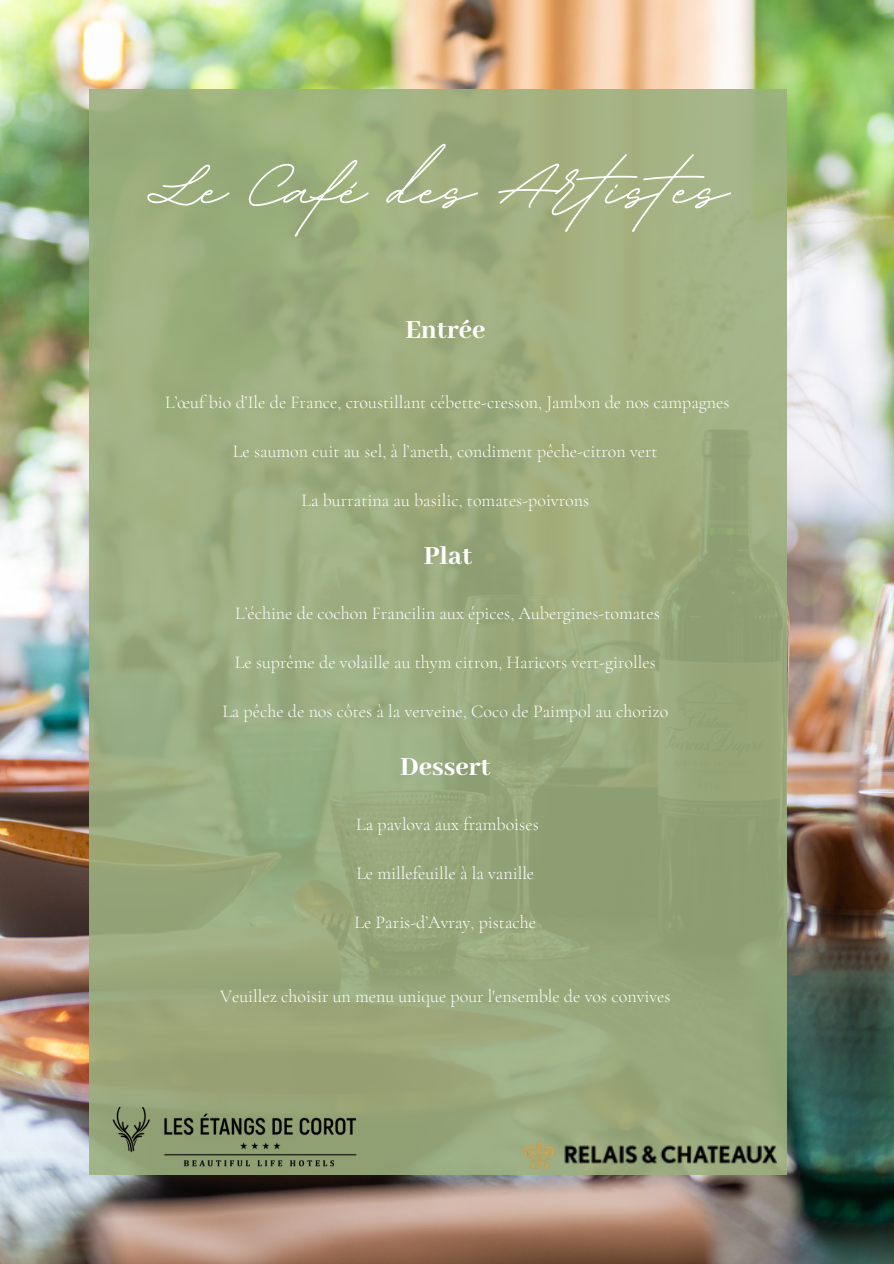
<style>
.page{position:relative;width:894px;height:1264px;background:#fff}
.page>*{position:absolute;margin:0;border:0;box-sizing:border-box;transform-origin:0 0}
.t1{font:700 114px "BD Script";color:#fff}
.t2{font:800 28.5px "Abhaya Libre";color:#fff}
.t3{font:300 18px "Cormorant Garamond";color:#fff}
</style>
<div class="page">
<img style="left:0;top:0;width:893px;height:1263px">
<div style="left:89px;top:89px;width:697px;height:1086px;background:#9cb07f"></div>
<img style="left:89px;top:1098px;width:290px;height:77px">
<img style="left:524px;top:1136px;width:252px;height:34px">
<h1 class="t1" style="left:148px;top:113px;width:580px">Le Café des Artistes</h1>
<h2 class="t2" style="left:405px;top:314px;width:81px">Entrée</h2>
<p class="t3" style="left:165px;top:391px;width:565px">L’œuf bio d’Ile de France, croustillant cébette-cresson, Jambon de nos campagnes</p>
<p class="t3" style="left:233px;top:440px;width:426px">Le saumon cuit au sel, à l’aneth, condiment pêche-citron vert</p>
<p class="t3" style="left:301px;top:489px;width:289px">La burratina au basilic, tomates-poivrons</p>
<h2 class="t2" style="left:424px;top:540px;width:50px">Plat</h2>
<p class="t3" style="left:235px;top:602px;width:426px">L’échine de cochon Francilin aux épices, Aubergines-tomates</p>
<p class="t3" style="left:235px;top:651px;width:422px">Le suprême de volaille au thym citron, Haricots vert-girolles</p>
<p class="t3" style="left:222px;top:700px;width:447px">La pêche de nos côtes à la verveine, Coco de Paimpol au chorizo</p>
<h2 class="t2" style="left:400px;top:751px;width:92px">Dessert</h2>
<p class="t3" style="left:356px;top:813px;width:184px">La pavlova aux framboises</p>
<p class="t3" style="left:356px;top:862px;width:179px">Le millefeuille à la vanille</p>
<p class="t3" style="left:354px;top:911px;width:183px">Le Paris-d’Avray, pistache</p>
<p class="t3" style="left:220px;top:985px;width:452px">Veuillez choisir un menu unique pour l'ensemble de vos convives</p>
</div>
